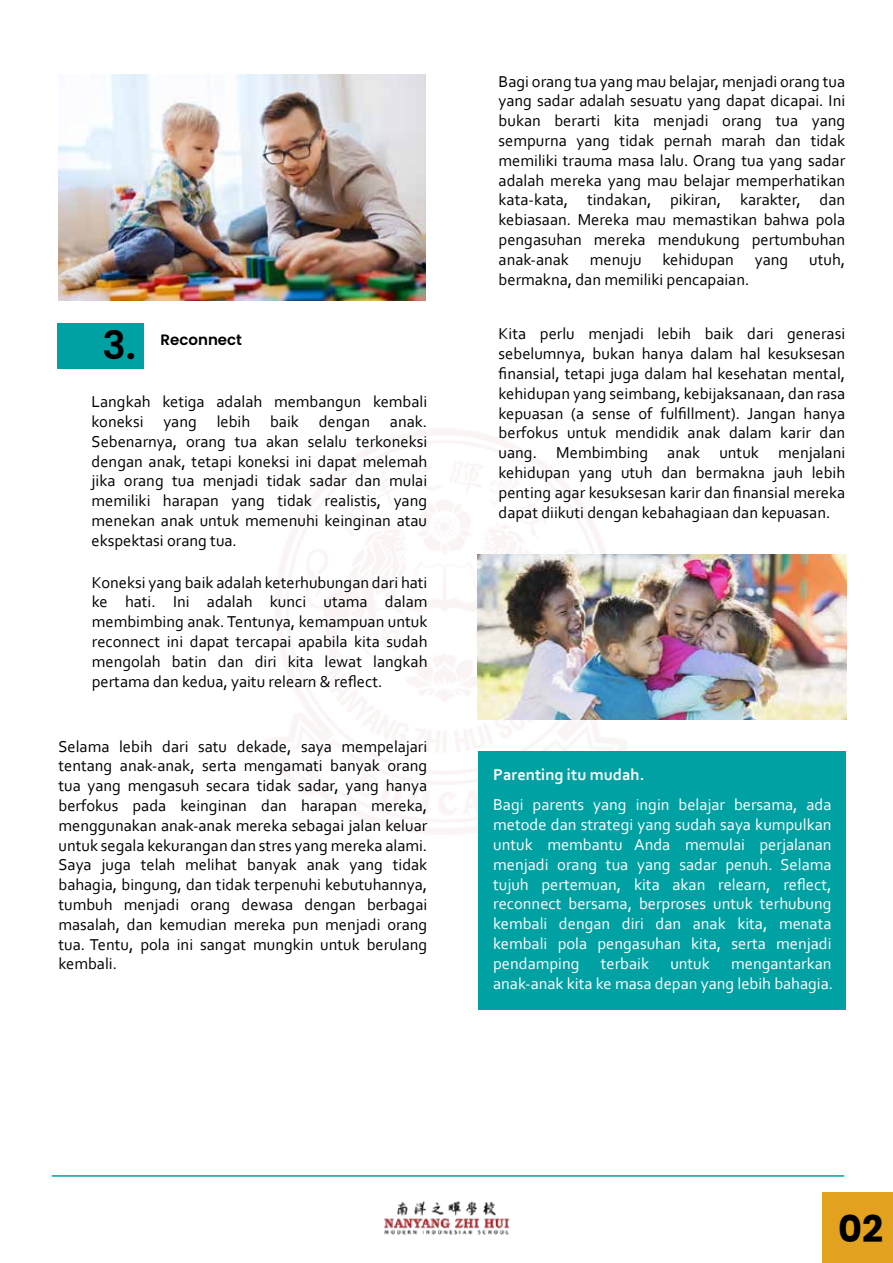
<style>
.page{position:relative;width:893px;height:1263px;background:#fff}
.page>*{position:absolute;margin:0;border:0;box-sizing:border-box;transform-origin:0 0}
.t1{font:600 39px "Poppins";color:#000}
.t2{font:700 36.9px "Poppins";color:#000}
.t3{font:16.5px/19.8px "Corbel";color:#000;text-align:justify}
.t4{font:16.5px/19.8px "Corbel";color:#fff;text-align:justify}
.t5{font:700 16.5px "Corbel";color:#fff}
.t6{font:600 15px "Poppins";color:#000}
</style>
<div class="page">
<img style="left:264px;top:431px;width:363px;height:402px">
<img style="left:384px;top:1201px;width:127px;height:34px">
<div style="left:58px;top:323px;width:86px;height:45px;background:#00a1a3"></div>
<hr style="left:52px;top:1175px;width:792px;height:2px;background:#00a1a3">
<div style="left:822px;top:1192px;width:71px;height:71px;background:#e3a120"></div>
<img style="left:478px;top:555px;width:369px;height:164px">
<img style="left:58px;top:75px;width:367px;height:226px">
<div style="left:478px;top:751px;width:367px;height:258px;background:#00a1a3"></div>
<h1 class="t1" style="left:102px;top:323px;width:35px">3.</h1>
<p class="t6" style="left:161px;top:331px;width:83px">Reconnect</p>
<p class="t3" style="left:92px;top:391px;width:337px">Langkah ketiga adalah membangun kembali koneksi yang lebih baik dengan anak.<br>Sebenarnya, orang tua akan selalu terkoneksi dengan anak, tetapi koneksi ini dapat melemah jika orang tua menjadi tidak sadar dan mulai memiliki harapan yang tidak realistis, yang menekan anak untuk memenuhi keinginan atau ekspektasi orang tua.</p>
<p class="t3" style="left:92px;top:572px;width:337px">Koneksi yang baik adalah keterhubungan dari hati ke hati. Ini adalah kunci utama dalam membimbing anak. Tentunya, kemampuan untuk reconnect ini dapat tercapai apabila kita sudah mengolah batin dan diri kita lewat langkah pertama dan kedua, yaitu relearn &amp; reflect.</p>
<p class="t3" style="left:58px;top:736px;width:370px">Selama lebih dari satu dekade, saya mempelajari tentang anak-anak, serta mengamati banyak orang tua yang mengasuh secara tidak sadar, yang hanya berfokus pada keinginan dan harapan mereka, menggunakan anak-anak mereka sebagai jalan keluar untuk segala kekurangan dan stres yang mereka alami.<br>Saya juga telah melihat banyak anak yang tidak bahagia, bingung, dan tidak terpenuhi kebutuhannya, tumbuh menjadi orang dewasa dengan berbagai masalah, dan kemudian mereka pun menjadi orang tua. Tentu, pola ini sangat mungkin untuk berulang kembali.</p>
<p class="t3" style="left:499px;top:71px;width:348px">Bagi orang tua yang mau belajar, menjadi orang tua yang sadar adalah sesuatu yang dapat dicapai. Ini bukan berarti kita menjadi orang tua yang sempurna yang tidak pernah marah dan tidak memiliki trauma masa lalu. Orang tua yang sadar adalah mereka yang mau belajar memperhatikan kata-kata, tindakan, pikiran, karakter, dan kebiasaan. Mereka mau memastikan bahwa pola pengasuhan mereka mendukung pertumbuhan anak-anak</p>
<p class="t3" style="left:590px;top:249px;width:53px">menuju</p>
<p class="t3" style="left:662px;top:249px;width:73px">kehidupan</p>
<p class="t3" style="left:755px;top:249px;width:35px">yang</p>
<p class="t3" style="left:809px;top:249px;width:37px">utuh,</p>
<p class="t3" style="left:499px;top:269px;width:252px">bermakna, dan memiliki pencapaian.</p>
<p class="t3" style="left:499px;top:324px;width:348px">Kita perlu menjadi lebih baik dari generasi sebelumnya, bukan hanya dalam hal kesuksesan finansial, tetapi juga dalam hal kesehatan mental, kehidupan yang seimbang, kebijaksanaan, dan rasa kepuasan (a sense of fulfillment). Jangan hanya berfokus untuk mendidik anak dalam karir dan uang. Membimbing anak untuk menjalani kehidupan yang utuh dan bermakna jauh lebih penting agar kesuksesan karir dan finansial mereka dapat diikuti dengan kebahagiaan dan kepuasan.</p>
<p class="t5" style="left:493px;top:764px;width:153px">Parenting itu mudah.</p>
<p class="t4" style="left:493px;top:794px;width:340px">Bagi parents yang ingin belajar bersama, ada metode dan strategi yang sudah saya kumpulkan untuk membantu Anda memulai perjalanan menjadi orang tua yang sadar penuh. Selama tujuh pertemuan, kita akan relearn, reflect, reconnect bersama, berproses untuk terhubung kembali dengan diri dan anak kita, menata kembali pola pengasuhan kita, serta menjadi pendamping</p>
<p class="t4" style="left:493px;top:953px;width:341px;text-align:right">mengantarkan<br>anak-anak kita ke masa depan yang lebih bahagia.</p>
<p class="t4" style="left:601px;top:953px;width:50px">terbaik</p>
<p class="t4" style="left:670px;top:953px;width:41px">untuk</p>
<h2 class="t2" style="left:838px;top:1207px;width:47px">02</h2>
<h2 class="t2" style="left:838px;top:1220px;width:39px">01</h2>
</div>
